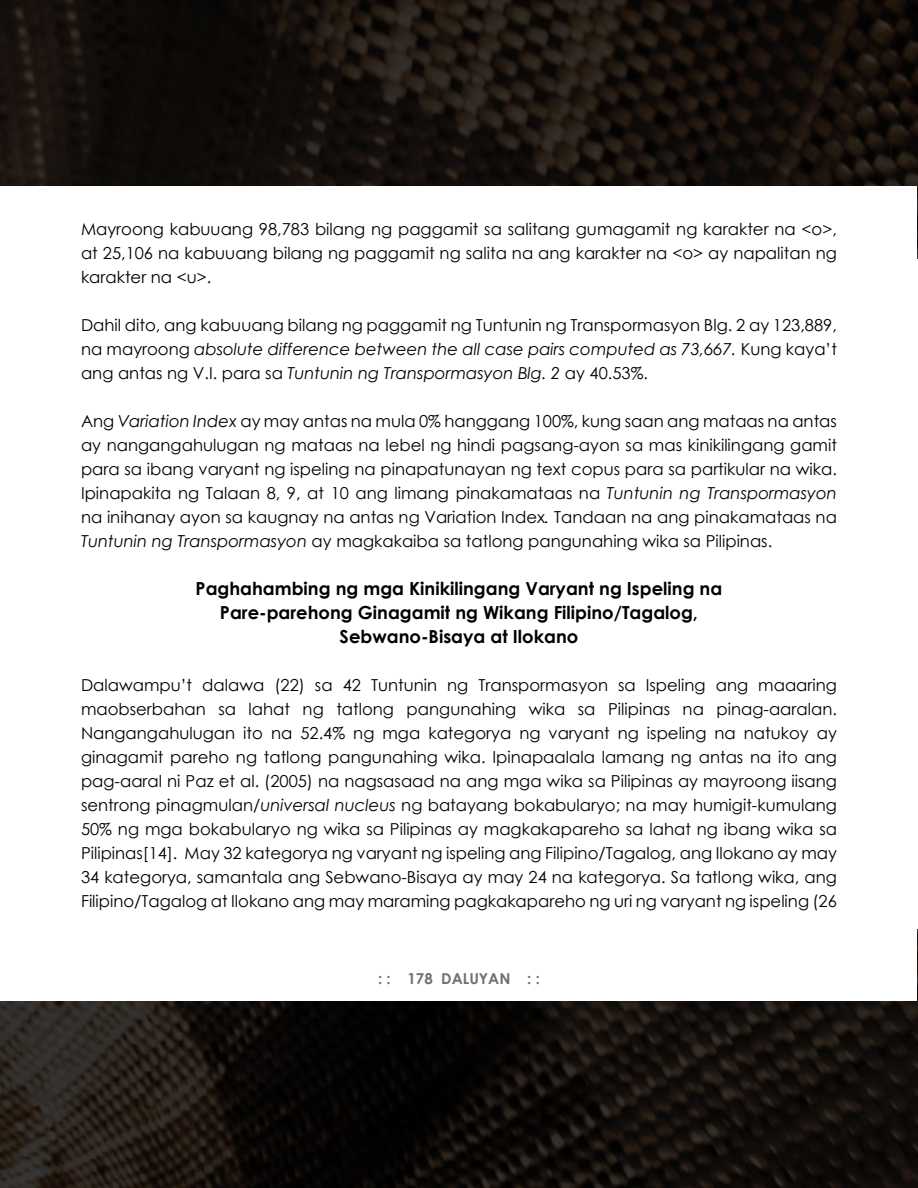
<style>
.page{position:relative;width:918px;height:1188px;background:#fff}
.page>*{position:absolute;margin:0;border:0;box-sizing:border-box;transform-origin:0 0}
.t1{font:700 18px/24px "Century Gothic";color:#000;text-align:center}
.t2{font:16.5px/24px "Century Gothic";color:#000;text-align:justify}
.t3{font:700 15px "Century Gothic";color:#707173}
.s1{font-style:italic}
</style>
<div class="page">
<svg style="left:0;top:929px;width:918px;height:259px"></svg>
<svg style="left:0;top:0;width:918px;height:259px;fill:#140e0b"></svg>
<div style="left:1px;top:187px;width:916px;height:814px;background:#fff"></div>
<p class="t2" style="left:81px;top:217px;width:757px">Mayroong kabuuang 98,783 bilang ng paggamit sa salitang gumagamit ng karakter na &lt;o&gt;, at 25,106 na kabuuang bilang ng paggamit ng salita na ang karakter na &lt;o&gt; ay napalitan ng karakter na &lt;u&gt;.</p>
<p class="t2" style="left:81px;top:313px;width:757px">Dahil dito, ang kabuuang bilang ng paggamit ng Tuntunin ng Transpormasyon Blg. 2 ay 123,889, na mayroong <span class="s1">absolute difference between the all case pairs computed as 73,667.</span> Kung kaya’t ang antas ng V.I. para sa <span class="s1">Tuntunin ng Transpormasyon Blg. 2</span> ay 40.53%.</p>
<p class="t2" style="left:81px;top:409px;width:758px">Ang <span class="s1">Variation Index</span> ay may antas na mula 0% hanggang 100%, kung saan ang mataas na antas ay nangangahulugan ng mataas na lebel ng hindi pagsang-ayon sa mas kinikilingang gamit para sa ibang varyant ng ispeling na pinapatunayan ng text copus para sa partikular na wika.<br>Ipinapakita ng Talaan 8, 9, at 10 ang limang pinakamataas na <span class="s1">Tuntunin ng Transpormasyon </span>na inihanay ayon sa kaugnay na antas ng Variation Index<span class="s1">.</span> Tandaan na ang pinakamataas na <span class="s1">Tuntunin ng Transpormasyon</span> ay magkakaiba sa tatlong pangunahing wika sa Pilipinas.</p>
<p class="t1" style="left:196px;top:576px;width:528px">Paghahambing ng mga Kinikilingang Varyant ng Ispeling na<br>Pare-parehong Ginagamit ng Wikang Filipino/Tagalog,<br>Sebwano-Bisaya at Ilokano</p>
<p class="t2" style="left:81px;top:673px;width:758px">Dalawampu’t dalawa (22) sa 42 Tuntunin ng Transpormasyon sa Ispeling ang maaaring maobserbahan sa lahat ng tatlong pangunahing wika sa Pilipinas na pinag-aaralan.<br>Nangangahulugan ito na 52.4% ng mga kategorya ng varyant ng ispeling na natukoy ay ginagamit pareho ng tatlong pangunahing wika. Ipinapaalala lamang ng antas na ito ang pag-aaral ni Paz et al. (2005) na nagsasaad na ang mga wika sa Pilipinas ay mayroong iisang sentrong pinagmulan/<span class="s1">universal nucleus</span> ng batayang bokabularyo; na may humigit-kumulang 50% ng mga bokabularyo ng wika sa Pilipinas ay magkakapareho sa lahat ng ibang wika sa Pilipinas[14]. May 32 kategorya ng varyant ng ispeling ang Filipino/Tagalog, ang Ilokano ay may 34 kategorya, samantala ang Sebwano-Bisaya ay may 24 na kategorya. Sa tatlong wika, ang Filipino/Tagalog at Ilokano ang may maraming pagkakapareho ng uri ng varyant ng ispeling (26</p>
<p class="t3" style="left:378px;top:968px;width:163px">: : 178 DALUYAN : :</p>
</div>
